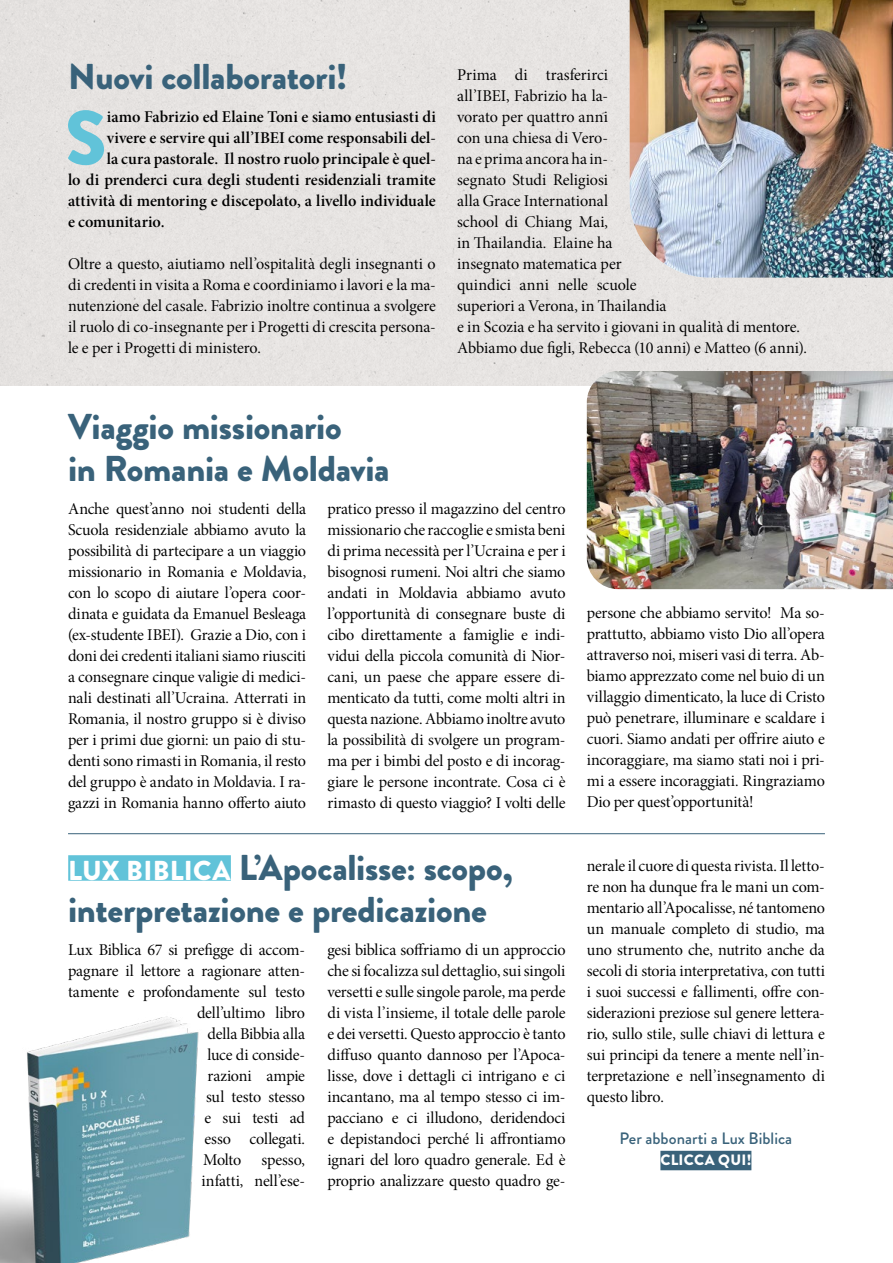
<style>
.page{position:relative;width:893px;height:1263px;background:#fff}
.page>*{position:absolute;margin:0;border:0;box-sizing:border-box;transform-origin:0 0}
.t1{font:900 76.5px "Brandon Grotesque";color:#61c3d9}
.t2{font:900 35.85px/42px "Brandon Grotesque";letter-spacing:-.01em;color:#39627a}
.t3{font:16.5px/21px "Minion Pro Subh";letter-spacing:-.005em;color:#000;text-align:justify}
.t4{font:16.5px "Minion Pro Semibold Subh";color:#000}
.t5{font:500 16.5px "Brandon Grotesque";color:#39627a}
.t6{font:900 15px "Brandon Grotesque";letter-spacing:.02em;color:#fff}
.s1{font-size:27.3px;color:#fff}
</style>
<div class="page">
<div style="left:1px;top:0;width:892px;height:386px;background:#e6e3e1"></div>
<div style="left:68px;top:855px;width:163px;height:26px;background:#61c3d9"></div>
<div style="left:660px;top:1151px;width:91px;height:19px;background:#39627a"></div>
<img style="left:587px;top:371px;width:306px;height:218px">
<img style="left:630px;top:0;width:263px;height:278px">
<hr style="left:68px;top:833px;width:757px;height:1px;background:#39627a">
<img style="left:0;top:1016px;width:199px;height:247px">
<svg style="left:0;top:0;width:1px;height:386px"></svg>
<h2 class="t2" style="left:68px;top:57px;width:281px">Nuovi collaboratori!</h2>
<h1 class="t1" style="left:65px;top:84px;width:43px">S</h1>
<p class="t4" style="left:107px;top:106px;width:331px">iamo Fabrizio ed Elaine Toni e siamo entusiasti di</p>
<p class="t4" style="left:107px;top:127px;width:331px">vivere e servire qui all’IBEI come responsabili del-</p>
<p class="t4" style="left:107px;top:148px;width:331px">la cura pastorale. Il nostro ruolo principale è quel-</p>
<p class="t4" style="left:68px;top:169px;width:369px">lo di prenderci cura degli studenti residenziali tramite</p>
<p class="t4" style="left:68px;top:190px;width:369px">attività di mentoring e discepolato, a livello individuale</p>
<p class="t4" style="left:68px;top:211px;width:98px">e comunitario.</p>
<p class="t3" style="left:68px;top:254px;width:369px">Oltre a questo, aiutiamo nell’ospitalità degli insegnanti o di credenti in visita a Roma e coordiniamo i lavori e la ma&shy;nutenzione del casale. Fabrizio inoltre continua a svolgere il ruolo di co-insegnante per i Progetti di crescita persona&shy;le e per i Progetti di ministero.</p>
<p class="t3" style="left:457px;top:65px;width:351px;text-align:left">Prima di trasferirci<br>all’IBEI, Fabrizio ha la-<br>vorato per quattro anni<br>con una chiesa di Vero-<br>na e prima ancora ha in-<br>segnato Studi Religiosi<br>alla Grace International<br>school di Chiang Mai,<br>in Thailandia. Elaine ha<br>insegnato matematica per<br>quindici anni nelle scuole<br>superiori a Verona, in Thailandia<br>e in Scozia e ha servito i giovani in qualità di mentore.<br>Abbiamo due figli, Rebecca (10 anni) e Matteo (6 anni).</p>
<h2 class="t2" style="left:68px;top:406px;width:323px">Viaggio missionario<br>in Romania e Moldavia</h2>
<p class="t3" style="left:68px;top:498px;width:240px">Anche quest’anno noi studenti della Scuola residenziale abbiamo avuto la possibilità di partecipare a un viaggio missionario in Romania e Moldavia, con lo scopo di aiutare l’opera coor&shy;dinata e guidata da Emanuel Besleaga (ex-studente IBEI). Grazie a Dio, con i doni dei credenti italiani siamo riusciti a consegnare cinque valigie di medici&shy;nali destinati all’Ucraina. Atterrati in Romania, il nostro gruppo si è diviso per i primi due giorni: un paio di stu&shy;denti sono rimasti in Romania, il resto del gruppo è andato in Moldavia. I ra&shy;gazzi in Romania hanno offerto aiuto</p>
<p class="t3" style="left:327px;top:498px;width:240px">pratico presso il magazzino del centro missionario che raccoglie e smista beni di prima necessità per l’Ucraina e per i bisognosi rumeni. Noi altri che siamo andati in Moldavia abbiamo avuto l’opportunità di consegnare buste di cibo direttamente a famiglie e indi&shy;vidui della piccola comunità di Nior&shy;cani, un paese che appare essere di&shy;menticato da tutti, come molti altri in questa nazione. Abbiamo inoltre avuto la possibilità di svolgere un program&shy;ma per i bimbi del posto e di incorag&shy;giare le persone incontrate. Cosa ci è rimasto di questo viaggio? I volti delle</p>
<h2 class="t2" style="left:68px;top:847px;width:446px"><span class="s1">LUX BIBLICA</span> L’Apocalisse: scopo, interpretazione e predicazione</h2>
<p class="t3" style="left:68px;top:939px;width:239px;text-align:right">Lux Biblica 67 si prefigge di accom&shy;pagnare il lettore a ragionare atten&shy;tamente e profondamente sul testo dell’ultimo libro<br>della Bibbia alla<br>luce di conside-<br>razioni ampie<br>sul testo stesso<br>e sui testi ad<br>esso collegati.<br>Molto spesso,<br>infatti, nell’ese-</p>
<p class="t3" style="left:327px;top:939px;width:240px">gesi biblica soffriamo di un approccio che si focalizza sul dettaglio, sui singoli versetti e sulle singole parole, ma perde di vista l’insieme, il totale delle parole e dei versetti. Questo approccio è tanto diffuso quanto dannoso per l’Apoca&shy;lisse, dove i dettagli ci intrigano e ci incantano, ma al tempo stesso ci im&shy;pacciano e ci illudono, deridendoci e depistandoci perché li affrontiamo ignari del loro quadro generale. Ed è proprio analizzare questo quadro ge-</p>
<p class="t3" style="left:587px;top:603px;width:240px">persone che abbiamo servito! Ma so&shy;prattutto, abbiamo visto Dio all’opera attraverso noi, miseri vasi di terra. Ab&shy;biamo apprezzato come nel buio di un villaggio dimenticato, la luce di Cristo può penetrare, illuminare e scaldare i cuori. Siamo andati per offrire aiuto e incoraggiare, ma siamo stati noi i pri&shy;mi a essere incoraggiati. Ringraziamo Dio per quest’opportunità!</p>
<p class="t3" style="left:587px;top:855px;width:240px">nerale il cuore di questa rivista. Il letto&shy;re non ha dunque fra le mani un com&shy;mentario all’Apocalisse, né tantomeno un manuale completo di studio, ma uno strumento che, nutrito anche da secoli di storia interpretativa, con tutti i suoi successi e fallimenti, offre con&shy;siderazioni preziose sul genere lettera&shy;rio, sullo stile, sulle chiavi di lettura e sui principi da tenere a mente nell’in&shy;terpretazione e nell’insegnamento di questo libro.</p>
<p class="t5" style="left:619px;top:1127px;width:174px">Per abbonarti a Lux Biblica</p>
<p class="t6" style="left:660px;top:1149px;width:92px">CLICCA QUI!</p>
</div>
